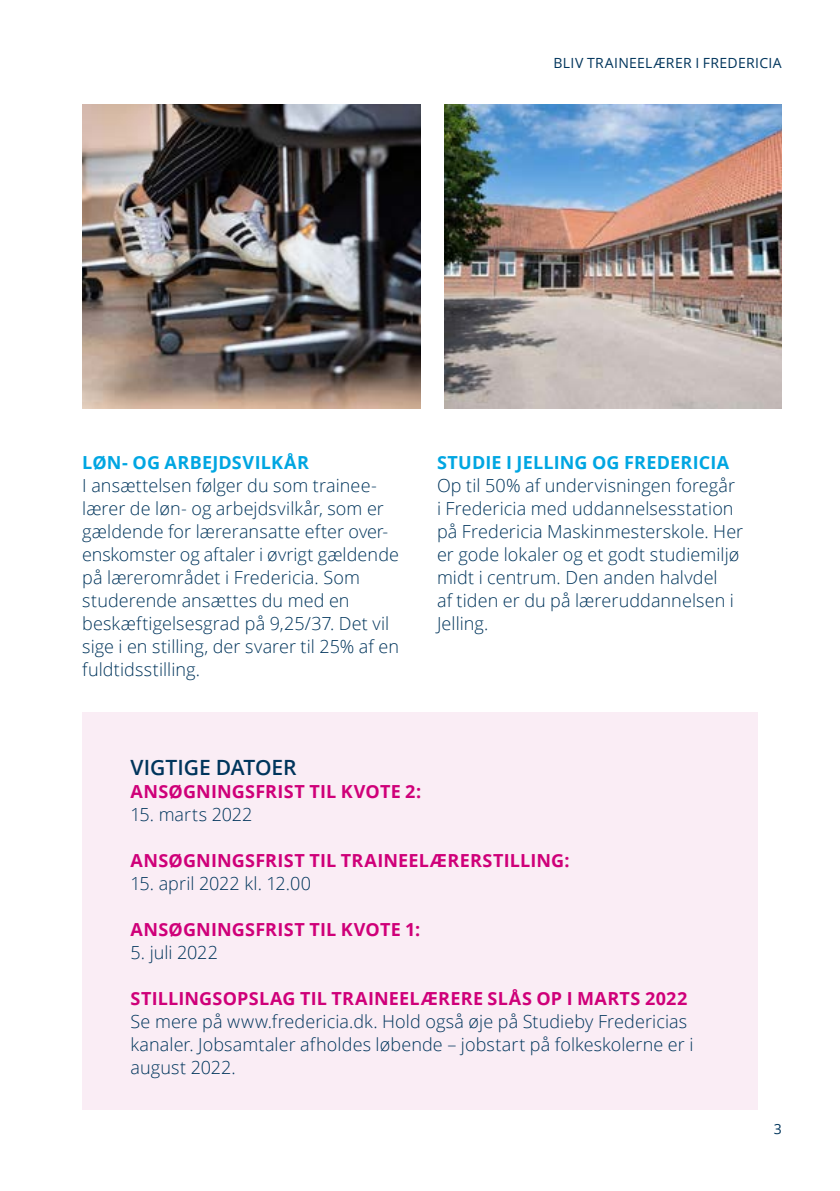
<style>
.page{position:relative;width:840px;height:1191px;background:#fff}
.page>*{position:absolute;margin:0;border:0;box-sizing:border-box;transform-origin:0 0}
.FK_underrubrik_A5{font:600 21px "Open Sans";letter-spacing:-.005em;color:#00355c}
.FK_brød{font:300 18px/23px "Open Sans";letter-spacing:.005em;color:#00355c}
.Underubrikker{font:700 18px "Open Sans";letter-spacing:.015em;color:#cf0079}
.Underubrikker-2{font:700 18px "Open Sans";letter-spacing:.01em;color:#00a6e2}
.t1{font:14px "Open Sans";letter-spacing:.025em;color:#00355c}
</style>
<div class="page">
<div style="left:82px;top:712px;width:675px;height:398px;background:#faedf5"></div>
<img style="left:82px;top:104px;width:338px;height:304px">
<img style="left:444px;top:104px;width:337px;height:304px">
<p class="t1" style="left:553px;top:53px;width:230px">BLIV TRAINEELÆRER I FREDERICIA</p>
<p class="Underubrikker-2" style="left:82px;top:449px;width:228px">LØN- OG ARBEJDSVILKÅR</p>
<p class="FK_brød" style="left:82px;top:473px;width:318px">I ansættelsen følger du som trainee&shy;lærer de løn- og arbejdsvilkår, som er gældende for læreransatte efter over&shy;enskomster og aftaler i øvrigt gældende på lærerområdet i Fredericia. Som studerende ansættes du med en beskæftigelsesgrad på 9,25/37. Det vil sige i en stilling, der svarer til 25% af en fuldtidsstilling.</p>
<p class="Underubrikker-2" style="left:437px;top:449px;width:293px">STUDIE I JELLING OG FREDERICIA</p>
<p class="FK_brød" style="left:437px;top:473px;width:307px">Op til 50% af undervisningen foregår i Fredericia med uddannelsesstation på Fredericia Maskinmesterskole. Her er gode lokaler og et godt studiemiljø midt i centrum. Den anden halvdel<br>af tiden er du på læreruddannelsen i<br>Jelling.</p>
<p class="FK_underrubrik_A5" style="left:130px;top:753px;width:167px">VIGTIGE DATOER</p>
<p class="Underubrikker" style="left:130px;top:779px;width:292px">ANSØGNINGSFRIST TIL KVOTE 2:</p>
<p class="FK_brød" style="left:130px;top:803px;width:123px">15. marts 2022</p>
<p class="Underubrikker" style="left:130px;top:848px;width:440px">ANSØGNINGSFRIST TIL TRAINEELÆRERSTILLING:</p>
<p class="FK_brød" style="left:130px;top:872px;width:182px">15. april 2022 kl. 12.00</p>
<p class="Underubrikker" style="left:130px;top:917px;width:291px">ANSØGNINGSFRIST TIL KVOTE 1:</p>
<p class="FK_brød" style="left:130px;top:941px;width:89px">5. juli 2022</p>
<p class="Underubrikker" style="left:130px;top:986px;width:558px">STILLINGSOPSLAG TIL TRAINEELÆRERE SLÅS OP I MARTS 2022</p>
<p class="FK_brød" style="left:130px;top:1010px;width:564px">Se mere på www.fredericia.dk. Hold også øje på Studieby Fredericias kanaler. Jobsamtaler afholdes løbende – jobstart på folkeskolerne er i august 2022.</p>
<p class="t1" style="left:773px;top:1118px;width:10px">3</p>
</div>
